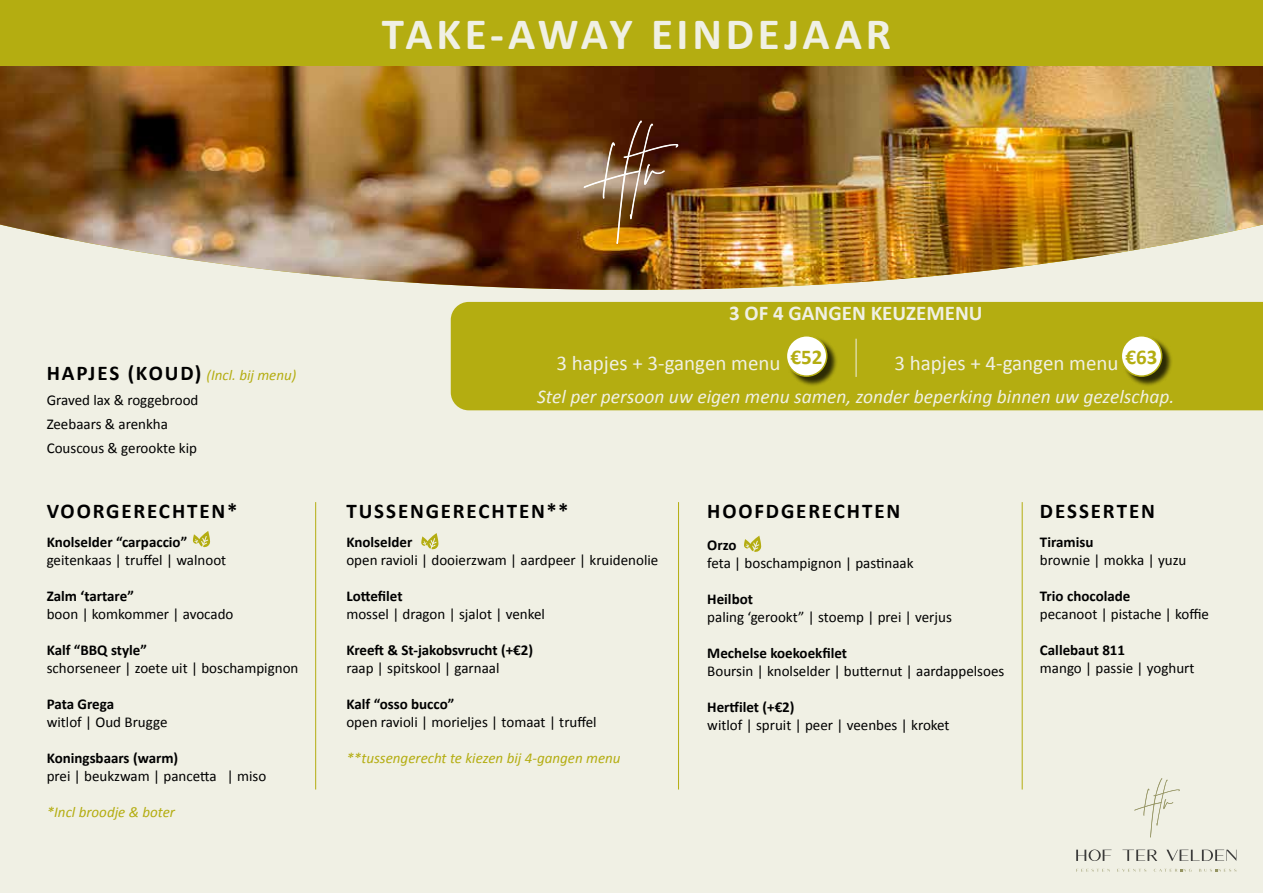
<style>
.page{position:relative;width:1263px;height:893px;background:#f0f0e4}
.page>*{position:absolute;margin:0;border:0;box-sizing:border-box;transform-origin:0 0}
.t1{font:700 45px "Calibri";letter-spacing:.08em;color:#f0f0e4}
.t2{font:700 21px "Calibri";letter-spacing:.09em;color:#000}
.t3{font:21px "Calibri";color:#f0f0e4}
.t4{font:700 21px "Calibri";color:#f0f0e4}
.t5{font:700 21px "Calibri";color:#b4ad11}
.t6{font:italic 19.5px "Calibri";color:#f0f0e4}
.t7{font:15px/25.5px "Calibri";color:#000}
.t8{font:700 15px "Calibri";color:#000}
.t9{font:italic 15px "Calibri";color:#b4ad11}
.s1{font-weight:700;font-size:21px}
.s2{font-style:italic;color:#b4ad11}
.s3{font-weight:700}
</style>
<div class="page">
<img style="left:0;top:66px;width:1263px;height:224px">
<img style="left:584px;top:120px;width:95px;height:124px">
<div style="left:0;top:0;width:1263px;height:66px;background:#b4ad11"></div>
<svg style="left:193px;top:531px;width:17px;height:16px"></svg>
<svg style="left:421px;top:533px;width:17px;height:16px"></svg>
<hr style="left:315px;top:502px;width:1px;height:287px;background:#b4ad11">
<hr style="left:678px;top:502px;width:1px;height:287px;background:#b4ad11">
<svg style="left:744px;top:536px;width:17px;height:16px"></svg>
<hr style="left:1022px;top:502px;width:1px;height:287px;background:#b4ad11">
<div style="left:451px;top:302px;width:812px;height:108px;background:#b4ad11"></div>
<svg style="left:1134px;top:778px;width:46px;height:59px"></svg>
<svg style="left:1076px;top:849px;width:35px;height:12px"></svg>
<svg style="left:1123px;top:850px;width:34px;height:11px"></svg>
<svg style="left:1166px;top:850px;width:70px;height:11px"></svg>
<svg style="left:1076px;top:869px;width:34px;height:3px"></svg>
<svg style="left:1117px;top:869px;width:29px;height:3px"></svg>
<svg style="left:1154px;top:869px;width:37px;height:3px"></svg>
<svg style="left:1199px;top:869px;width:37px;height:3px"></svg>
<div style="left:787px;top:336px;width:51px;height:51px;background:#000;opacity:.75"></div>
<div style="left:786px;top:336px;width:41px;height:40px;background:#fff;border-radius:50%"></div>
<div style="left:786px;top:335px;width:41px;height:42px;border:2px solid #b4ad11;border-radius:50%"></div>
<div style="left:1122px;top:336px;width:50px;height:51px;background:#000;opacity:.75"></div>
<div style="left:1121px;top:336px;width:41px;height:40px;background:#fff;border-radius:50%"></div>
<div style="left:1120px;top:335px;width:42px;height:42px;border:2px solid #b4ad11;border-radius:50%"></div>
<hr style="left:856px;top:339px;width:1px;height:38px;background:#f0f0e4">
<h1 class="t1" style="left:382px;top:17px;width:511px">TAKE-AWAY EINDEJAAR</h1>
<p class="t7" style="left:47px;top:362px;width:251px"><span class="s1">HAPJES (KOUD)</span> <span class="s2">(Incl. bij menu)<br></span>Graved lax &amp; roggebrood</p>
<p class="t7" style="left:47px;top:412px;width:152px;line-height:24px">Zeebaars &amp; arenkha<br>Couscous &amp; gerookte kip</p>
<h2 class="t4" style="left:729px;top:298px;width:255px">3 OF 4 GANGEN KEUZEMENU</h2>
<h2 class="t3" style="left:556px;top:349px;width:226px">3 hapjes + 3-gangen menu</h2>
<h2 class="t3" style="left:894px;top:349px;width:262px">3 hapjes + 4-gangen menu <span class="s3">€63</span></h2>
<h3 class="t6" style="left:537px;top:389px;width:639px">Stel per persoon uw eigen menu samen, zonder beperking binnen uw gezelschap.</h3>
<h2 class="t5" style="left:791px;top:342px;width:33px">€52</h2>
<h2 class="t5" style="left:1125px;top:342px;width:33px">€63</h2>
<h2 class="t2" style="left:47px;top:503px;width:192px">VOORGERECHTEN*</h2>
<h2 class="t2" style="left:346px;top:496px;width:224px">TUSSENGERECHTEN**</h2>
<h2 class="t2" style="left:707px;top:503px;width:194px">HOOFDGERECHTEN</h2>
<h2 class="t2" style="left:1040px;top:496px;width:116px">DESSERTEN</h2>
<p class="t8" style="left:47px;top:536px;width:142px">Knolselder “carpaccio”</p>
<p class="t7" style="left:47px;top:547px;width:181px">geitenkaas | truffel | walnoot</p>
<p class="t8" style="left:47px;top:590px;width:89px">Zalm ‘tartare”</p>
<p class="t7" style="left:47px;top:601px;width:188px">boon | komkommer | avocado</p>
<p class="t8" style="left:47px;top:644px;width:102px">Kalf “BBQ style”</p>
<p class="t7" style="left:47px;top:655px;width:253px">schorseneer | zoete uit | boschampignon</p>
<p class="t8" style="left:47px;top:698px;width:69px">Pata Grega</p>
<p class="t7" style="left:47px;top:709px;width:122px">witlof | Oud Brugge</p>
<p class="t8" style="left:47px;top:752px;width:133px">Koningsbaars (warm)</p>
<p class="t7" style="left:47px;top:763px;width:221px">prei | beukzwam | pancetta | miso</p>
<p class="t9" style="left:47px;top:806px;width:130px">*Incl broodje &amp; boter</p>
<p class="t8" style="left:346px;top:536px;width:68px">Knolselder</p>
<p class="t7" style="left:346px;top:547px;width:313px">open ravioli | dooierzwam | aardpeer | kruidenolie</p>
<p class="t8" style="left:346px;top:585px;width:58px">Lottefilet</p>
<p class="t7" style="left:346px;top:601px;width:200px">mossel | dragon | sjalot | venkel</p>
<p class="t8" style="left:346px;top:639px;width:188px">Kreeft &amp; St-jakobsvrucht (+€2)</p>
<p class="t7" style="left:346px;top:655px;width:155px">raap | spitskool | garnaal</p>
<p class="t8" style="left:346px;top:693px;width:109px">Kalf “osso bucco”</p>
<p class="t7" style="left:346px;top:709px;width:252px">open ravioli | morieljes | tomaat | truffel</p>
<p class="t9" style="left:346px;top:752px;width:276px">**tussengerecht te kiezen bij 4-gangen menu</p>
<p class="t8" style="left:707px;top:540px;width:31px">Orzo</p>
<p class="t7" style="left:707px;top:550px;width:208px">feta | boschampignon | pastinaak</p>
<p class="t8" style="left:707px;top:594px;width:47px">Heilbot</p>
<p class="t7" style="left:707px;top:604px;width:246px">paling ‘gerookt” | stoemp | prei | verjus</p>
<p class="t8" style="left:707px;top:643px;width:141px">Mechelse koekoekfilet</p>
<p class="t7" style="left:707px;top:658px;width:299px">Boursin | knolselder | butternut | aardappelsoes</p>
<p class="t8" style="left:707px;top:697px;width:89px">Hertfilet (+€2)</p>
<p class="t7" style="left:707px;top:712px;width:244px">witlof | spruit | peer | veenbes | kroket</p>
<p class="t8" style="left:1040px;top:531px;width:55px">Tiramisu</p>
<p class="t7" style="left:1040px;top:547px;width:148px">brownie | mokka | yuzu</p>
<p class="t8" style="left:1040px;top:585px;width:92px">Trio chocolade</p>
<p class="t7" style="left:1040px;top:601px;width:171px">pecanoot | pistache | koffie</p>
<p class="t8" style="left:1040px;top:639px;width:87px">Callebaut 811</p>
<p class="t7" style="left:1040px;top:655px;width:156px">mango | passie | yoghurt</p>
</div>
